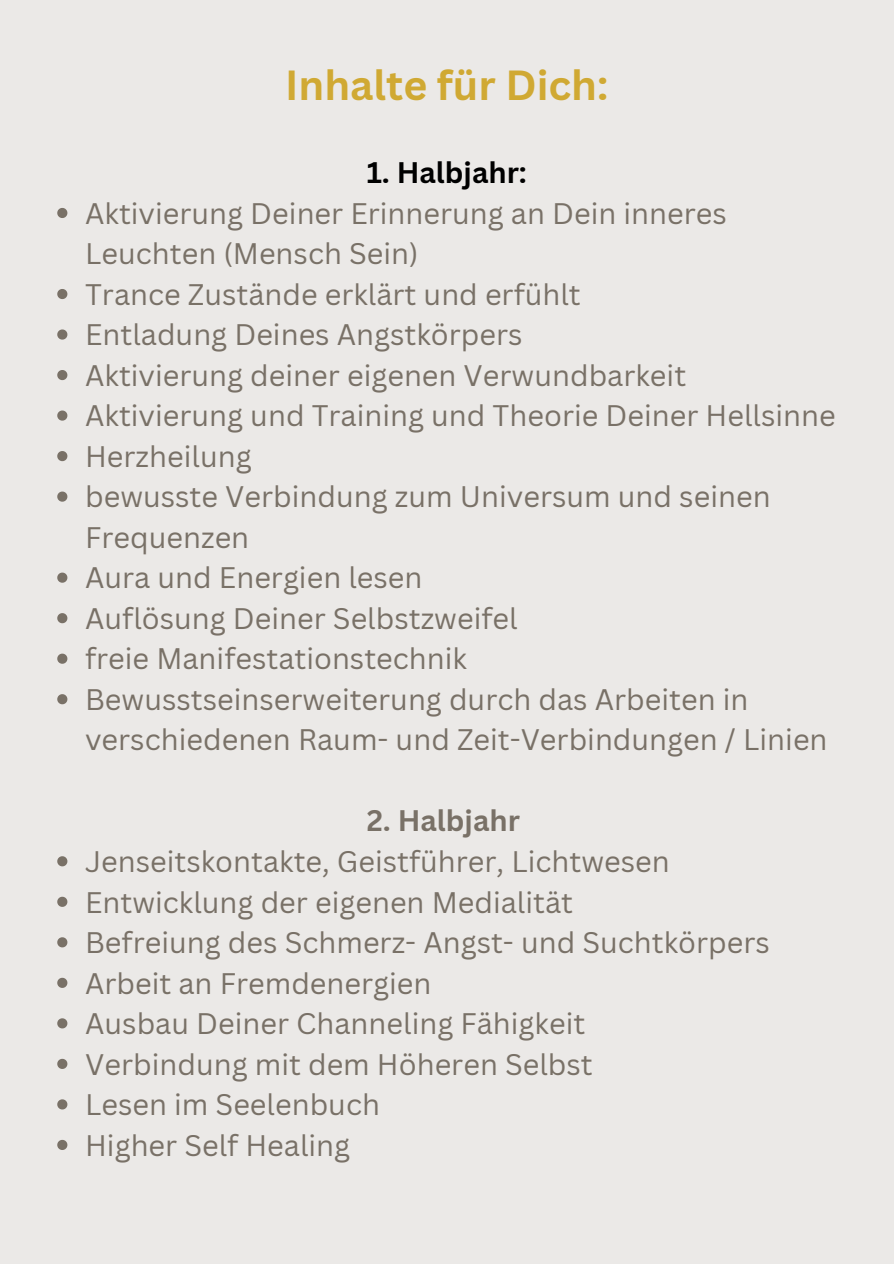
<style>
.page{position:relative;width:894px;height:1264px;background:#fff}
.page>*{position:absolute;margin:0;border:0;box-sizing:border-box;transform-origin:0 0}
.t1{font:700 40.95px "Canva Sans";color:#d0a933}
.t2{font:28.95px/40.5px "Canva Sans";color:#797167}
.t3{font:700 28.95px "Canva Sans";color:#000}
.t4{font:700 28.95px "Canva Sans";color:#797167}
</style>
<div class="page">
<div style="left:0;top:0;width:893px;height:1263px;background:#ebe9e7"></div>
<svg style="left:57px;top:208px;width:10px;height:10px"></svg>
<svg style="left:57px;top:289px;width:10px;height:10px"></svg>
<svg style="left:57px;top:329px;width:10px;height:10px"></svg>
<svg style="left:57px;top:370px;width:10px;height:10px"></svg>
<svg style="left:57px;top:410px;width:10px;height:10px"></svg>
<svg style="left:57px;top:451px;width:10px;height:10px"></svg>
<svg style="left:57px;top:491px;width:10px;height:10px"></svg>
<svg style="left:57px;top:572px;width:10px;height:10px"></svg>
<svg style="left:57px;top:613px;width:10px;height:10px"></svg>
<svg style="left:57px;top:653px;width:10px;height:10px"></svg>
<svg style="left:57px;top:694px;width:10px;height:10px"></svg>
<svg style="left:57px;top:856px;width:10px;height:10px"></svg>
<svg style="left:57px;top:896px;width:10px;height:10px"></svg>
<svg style="left:57px;top:937px;width:10px;height:10px"></svg>
<svg style="left:57px;top:977px;width:10px;height:10px"></svg>
<svg style="left:57px;top:1018px;width:10px;height:10px"></svg>
<svg style="left:57px;top:1058px;width:10px;height:10px"></svg>
<svg style="left:57px;top:1099px;width:10px;height:10px"></svg>
<svg style="left:57px;top:1139px;width:10px;height:10px"></svg>
<h1 class="t1" style="left:285px;top:61px;width:325px">Inhalte für Dich:</h1>
<p class="t3" style="left:366px;top:155px;width:162px">1. Halbjahr:</p>
<p class="t2" style="left:85px;top:193px;width:752px">Aktivierung Deiner Erinnerung an Dein inneres Leuchten (Mensch Sein)<br>Trance Zustände erklärt und erfühlt<br>Entladung Deines Angstkörpers<br>Aktivierung deiner eigenen Verwundbarkeit Aktivierung und Training und Theorie Deiner Hellsinne Herzheilung<br>bewusste Verbindung zum Universum und seinen Frequenzen<br>Aura und Energien lesen<br>Auflösung Deiner Selbstzweifel<br>freie Manifestationstechnik<br>Bewusstseinserweiterung durch das Arbeiten in verschiedenen Raum- und Zeit-Verbindungen / Linien</p>
<p class="t4" style="left:366px;top:803px;width:155px">2. Halbjahr</p>
<p class="t2" style="left:85px;top:841px;width:686px">Jenseitskontakte, Geistführer, Lichtwesen Entwicklung der eigenen Medialität<br>Befreiung des Schmerz- Angst- und Suchtkörpers Arbeit an Fremdenergien<br>Ausbau Deiner Channeling Fähigkeit<br>Verbindung mit dem Höheren Selbst<br>Lesen im Seelenbuch<br>Higher Self Healing</p>
</div>
